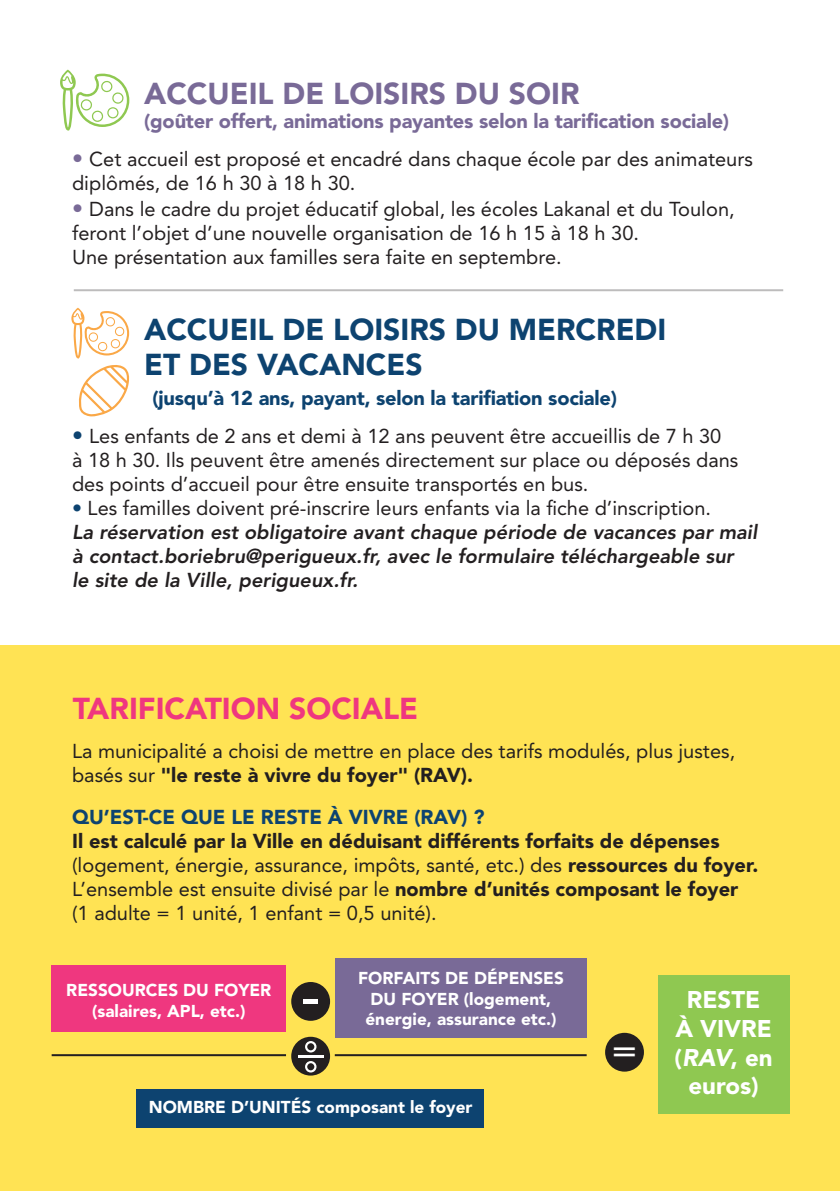
<style>
.page{position:relative;width:840px;height:1191px;background:#fff}
.page>*{position:absolute;margin:0;border:0;box-sizing:border-box;transform-origin:0 0}
.t1{font:60px "Avenir LT Std";color:#fff}
.t2{font:40px "Avenir LT Std";color:#fff}
.t3{font:900 30px "Avenir LT Std";color:#0d4370}
.t4{font:900 30px "Avenir LT Std";color:#796a97}
.t5{font:900 30px "Avenir LT Std";color:#ef377f}
.t6{font:900 24px "Avenir LT Std";color:#fff}
.t7{font:20px/24px "Avenir LT Std";color:#231f20}
.t8{font:italic 800 20px/24px "Avenir LT Std";color:#231f20}
.t9{font:900 20px "Avenir LT Std";letter-spacing:-.01em;color:#0d4370}
.t10{font:900 20px "Avenir LT Std";color:#231f20}
.t11{font:900 20px "Avenir LT Std";letter-spacing:-.01em;color:#796a97}
.t12{font:900 17.2px/20.6px "Avenir LT Std";color:#fff;text-align:center}
.s1{font-size:22px;color:#796a97}
.s2{font-size:22px;color:#0d4370}
.s3{color:#0d4370}
.s4{font-weight:900}
.s5{font-style:italic}
</style>
<div class="page">
<div style="left:0;top:645px;width:839px;height:546px;background:#ffe354"></div>
<div style="left:52px;top:965px;width:234px;height:67px;background:#ef377f"></div>
<div style="left:335px;top:958px;width:251px;height:79px;background:#796a97"></div>
<div style="left:136px;top:1088px;width:348px;height:39px;background:#0d4370"></div>
<div style="left:658px;top:974px;width:131px;height:139px;background:#8fc851"></div>
<div style="left:291px;top:982px;width:39px;height:38px;background:#231f20;border-radius:50%"></div>
<div style="left:604px;top:1032px;width:39px;height:39px;background:#231f20;border-radius:50%"></div>
<div style="left:291px;top:1036px;width:39px;height:39px;background:#231f20;border-radius:50%"></div>
<svg style="left:305px;top:1061px;width:11px;height:11px"></svg>
<svg style="left:305px;top:1041px;width:11px;height:11px"></svg>
<hr style="left:298px;top:1055px;width:25px;height:2px;background:#fff">
<hr style="left:52px;top:1054px;width:234px;height:2px;background:#231f20">
<hr style="left:334px;top:1054px;width:252px;height:2px;background:#231f20">
<svg style="left:60px;top:70px;width:69px;height:61px"></svg>
<hr style="left:74px;top:289px;width:708px;height:2px;background:#231f20">
<svg style="left:71px;top:308px;width:58px;height:50px"></svg>
<svg style="left:79px;top:365px;width:51px;height:51px"></svg>
<p class="t4" style="left:144px;top:75px;width:436px">ACCUEIL DE LOISIRS DU SOIR</p>
<p class="t11" style="left:144px;top:109px;width:586px">(goûter offert, animations payantes selon la tarification sociale)</p>
<p class="t7" style="left:72px;top:147px;width:682px"><span class="s1">•</span> Cet accueil est proposé et encadré dans chaque école par des animateurs diplômés, de 16 h 30 à 18 h 30.</p>
<p class="t7" style="left:72px;top:198px;width:663px"><span class="s1">•</span> Dans le cadre du projet éducatif global, les écoles Lakanal et du Toulon, feront l’objet d’une nouvelle organisation de 16 h 15 à 18 h 30.</p>
<p class="t7" style="left:72px;top:246px;width:491px">Une présentation aux familles sera faite en septembre.</p>
<p class="t3" style="left:144px;top:312px;width:523px">ACCUEIL DE LOISIRS DU MERCREDI</p>
<p class="t3" style="left:144px;top:346px;width:280px">ET DES VACANCES</p>
<p class="t9" style="left:152px;top:385px;width:465px">(jusqu’à 12 ans, payant, selon la tarifiation sociale)</p>
<p class="t7" style="left:72px;top:424px;width:667px"><span class="s2">•</span> Les enfants de 2 ans et demi à 12 ans peuvent être accueillis de 7 h 30<br>à 18 h 30. Ils peuvent être amenés directement sur place ou déposés dans des points d’accueil pour être ensuite transportés en bus.</p>
<p class="t7" style="left:72px;top:496px;width:640px"><span class="s3">•</span> Les familles doivent pré-inscrire leurs enfants via la fiche d’inscription.</p>
<p class="t8" style="left:72px;top:520px;width:686px">La réservation est obligatoire avant chaque période de vacances par mail à contact.boriebru@perigueux.fr, avec le formulaire téléchargeable sur<br>le site de la Ville, perigueux.fr.</p>
<p class="t5" style="left:73px;top:690px;width:346px">TARIFICATION SOCIALE</p>
<p class="t7" style="left:72px;top:739px;width:664px">La municipalité a choisi de mettre en place des tarifs modulés, plus justes, basés sur <span class="s4">"le reste à vivre du foyer" (RAV).</span></p>
<p class="t9" style="left:72px;top:805px;width:414px">QU’EST-CE QUE LE RESTE À VIVRE (RAV) ?</p>
<p class="t10" style="left:72px;top:829px;width:648px">Il est calculé par la Ville en déduisant différents forfaits de dépenses</p>
<p class="t7" style="left:72px;top:853px;width:687px">(logement, énergie, assurance, impôts, santé, etc.) des <span class="s4">ressources du foyer.<br></span>L’ensemble est ensuite divisé par le <span class="s4">nombre d’unités composant le foyer</span></p>
<p class="t7" style="left:72px;top:901px;width:366px">(1 adulte = 1 unité, 1 enfant = 0,5 unité).</p>
<p class="t12" style="left:66px;top:980px;width:206px">RESSOURCES DU FOYER</p>
<p class="t12" style="left:92px;top:1000px;width:155px">(salaires, APL, etc.)</p>
<p class="t1" style="left:300px;top:960px;width:21px">-</p>
<p class="t12" style="left:358px;top:967px;width:207px">FORFAITS DE DÉPENSES</p>
<p class="t12" style="left:365px;top:988px;width:192px">DU FOYER (logement, énergie, assurance etc.)</p>
<p class="t12" style="left:149px;top:1096px;width:325px">NOMBRE D’UNITÉS composant le foyer</p>
<p class="t2" style="left:611px;top:1027px;width:28px">=</p>
<p class="t6" style="left:686px;top:985px;width:75px">RESTE</p>
<p class="t6" style="left:675px;top:1014px;width:98px">À VIVRE</p>
<p class="t6" style="left:674px;top:1042px;width:100px">(<span class="s5">RAV</span>, en</p>
<p class="t6" style="left:688px;top:1071px;width:72px">euros)</p>
</div>
